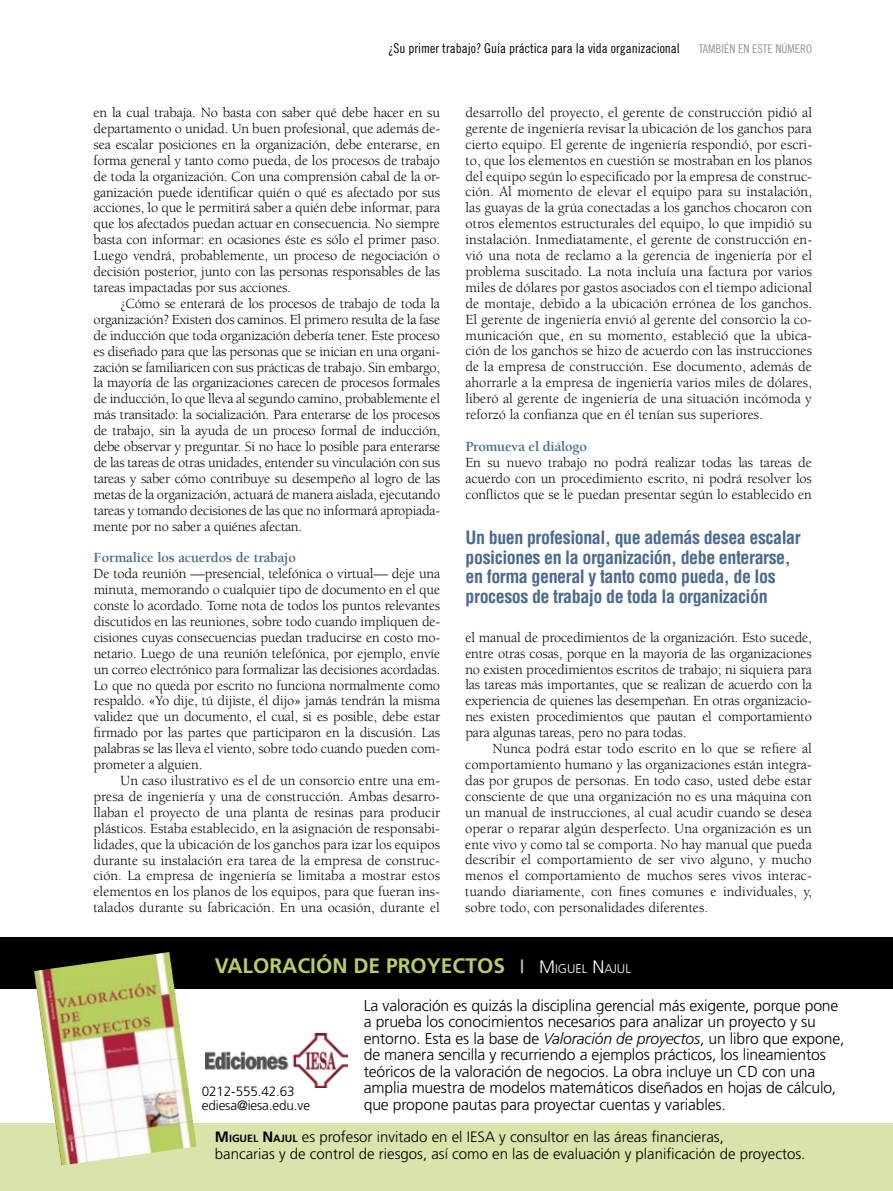
<style>
.page{position:relative;width:893px;height:1191px;background:#fff}
.page>*{position:absolute;margin:0;border:0;box-sizing:border-box;transform-origin:0 0}
.t1{font:700 21px "Frutiger";color:#b8cf5f}
.t2{font:700 condensed 18px/19.5px "Helvetica";letter-spacing:-.025em;color:#4b6a8f}
.t3{font:300 15.75px/16.5px "Frutiger";letter-spacing:-.01em;color:#000}
.t4{font:300 15px/16.5px "Frutiger";color:#000}
.t5{font:14.4px/15.9px "Berkeley";letter-spacing:-.01em;color:#000;text-align:justify}
.t6{font:700 14.4px "Berkeley";letter-spacing:-.01em;color:#4b6a8f}
.t7{font:300 13.5px/14.2px "Frutiger";color:#000}
.t8{font:13.5px "Trade Gothic Cond Eighteen";color:#000}
.t9{font:300 12.6px "Frutiger";color:#fff}
.t10{font:12px "Trade Gothic Cond Eighteen";color:#939598}
.s1{font-weight:700;font-size:18px;color:#bcbdc0}
.s2{font-size:18px}
.s3{font-style:italic}
.s4{font-weight:700}
.s5{font-weight:700;font-size:10.5px}
</style>
<div class="page">
<div style="left:0;top:937px;width:893px;height:254px;background:#d9e4ac"></div>
<div style="left:0;top:983px;width:893px;height:140px;background:#fff"></div>
<img style="left:205px;top:1033px;width:142px;height:54px">
<div style="left:0;top:937px;width:893px;height:52px;background:#000"></div>
<img style="left:34px;top:952px;width:163px;height:213px">
<p class="t8" style="left:388px;top:40px;width:293px">¿Su primer trabajo? Guía práctica para la vida organizacional</p>
<p class="t10" style="left:699px;top:42px;width:115px">también en este número</p>
<p class="t5" style="left:94px;top:105px;width:348px">en la cual trabaja. No basta con saber qué debe hacer en su departamento o unidad. Un buen profesional, que además de&shy;sea escalar posiciones en la organización, debe enterarse, en forma general y tanto como pueda, de los procesos de trabajo de toda la organización. Con una comprensión cabal de la or&shy;ganización puede identificar quién o qué es afectado por sus acciones, lo que le permitirá saber a quién debe informar, para que los afectados puedan actuar en consecuencia. No siempre basta con informar: en ocasiones éste es sólo el primer paso.<br>Luego vendrá, probablemente, un proceso de negociación o decisión posterior, junto con las personas responsables de las tareas impactadas por sus acciones.</p>
<p class="t5" style="left:94px;top:296px;width:348px;text-indent:27px">¿Cómo se enterará de los procesos de trabajo de toda la organización? Existen dos caminos. El primero resulta de la fase de inducción que toda organización debería tener. Este proceso es diseñado para que las personas que se inician en una organi&shy;zación se familiaricen con sus prácticas de trabajo. Sin embargo, la mayoría de las organizaciones carecen de procesos formales de inducción, lo que lleva al segundo camino, probablemente el más transitado: la socialización. Para enterarse de los procesos de trabajo, sin la ayuda de un proceso formal de inducción, debe observar y preguntar. Si no hace lo posible para enterarse de las tareas de otras unidades, entender su vinculación con sus tareas y saber cómo contribuye su desempeño al logro de las metas de la organización, actuará de manera aislada, ejecutando tareas y tomando decisiones de las que no informará apropiada&shy;mente por no saber a quiénes afectan.</p>
<p class="t6" style="left:94px;top:550px;width:204px">Formalice los acuerdos de trabajo</p>
<p class="t5" style="left:94px;top:566px;width:348px">De toda reunión —presencial, telefónica o virtual— deje una minuta, memorando o cualquier tipo de documento en el que conste lo acordado. Tome nota de todos los puntos relevantes discutidos en las reuniones, sobre todo cuando impliquen de&shy;cisiones cuyas consecuencias puedan traducirse en costo mo&shy;netario. Luego de una reunión telefónica, por ejemplo, envíe un correo electrónico para formalizar las decisiones acordadas.<br>Lo que no queda por escrito no funciona normalmente como respaldo. «Yo dije, tú dijiste, él dijo» jamás tendrán la misma validez que un documento, el cual, si es posible, debe estar firmado por las partes que participaron en la discusión. Las palabras se las lleva el viento, sobre todo cuando pueden com&shy;prometer a alguien.</p>
<p class="t5" style="left:93px;top:773px;width:348px;text-indent:27px">Un caso ilustrativo es el de un consorcio entre una em&shy;presa de ingeniería y una de construcción. Ambas desarro&shy;llaban el proyecto de una planta de resinas para producir plásticos. Estaba establecido, en la asignación de responsabi&shy;lidades, que la ubicación de los ganchos para izar los equipos durante su instalación era tarea de la empresa de construc&shy;ción. La empresa de ingeniería se limitaba a mostrar estos elementos en los planos de los equipos, para que fueran ins&shy;talados durante su fabricación. En una ocasión, durante el</p>
<p class="t5" style="left:465px;top:105px;width:348px">desarrollo del proyecto, el gerente de construcción pidió al gerente de ingeniería revisar la ubicación de los ganchos para cierto equipo. El gerente de ingeniería respondió, por escri&shy;to, que los elementos en cuestión se mostraban en los planos del equipo según lo especificado por la empresa de construc&shy;ción. Al momento de elevar el equipo para su instalación, las guayas de la grúa conectadas a los ganchos chocaron con otros elementos estructurales del equipo, lo que impidió su instalación. Inmediatamente, el gerente de construcción en&shy;vió una nota de reclamo a la gerencia de ingeniería por el problema suscitado. La nota incluía una factura por varios miles de dólares por gastos asociados con el tiempo adicional de montaje, debido a la ubicación errónea de los ganchos.<br>El gerente de ingeniería envió al gerente del consorcio la co&shy;municación que, en su momento, estableció que la ubica&shy;ción de los ganchos se hizo de acuerdo con las instrucciones de la empresa de construcción. Ese documento, además de ahorrarle a la empresa de ingeniería varios miles de dólares, liberó al gerente de ingeniería de una situación incómoda y reforzó la confianza que en él tenían sus superiores.</p>
<p class="t6" style="left:465px;top:439px;width:123px">Promueva el diálogo</p>
<p class="t5" style="left:465px;top:454px;width:348px">En su nuevo trabajo no podrá realizar todas las tareas de acuerdo con un procedimiento escrito, ni podrá resolver los conflictos que se le puedan presentar según lo establecido en</p>
<p class="t2" style="left:466px;top:528px;width:337px">Un buen profesional, que además desea escalar posiciones en la organización, debe enterarse, en forma general y tanto como pueda, de los procesos de trabajo de toda la organización</p>
<p class="t5" style="left:465px;top:629px;width:348px">el manual de procedimientos de la organización. Esto sucede, entre otras cosas, porque en la mayoría de las organizaciones no existen procedimientos escritos de trabajo; ni siquiera para las tareas más importantes, que se realizan de acuerdo con la experiencia de quienes las desempeñan. En otras organizacio&shy;nes existen procedimientos que pautan el comportamiento para algunas tareas, pero no para todas.</p>
<p class="t5" style="left:465px;top:741px;width:348px;text-indent:27px">Nunca podrá estar todo escrito en lo que se refiere al comportamiento humano y las organizaciones están integra&shy;das por grupos de personas. En todo caso, usted debe estar consciente de que una organización no es una máquina con un manual de instrucciones, al cual acudir cuando se desea operar o reparar algún desperfecto. Una organización es un ente vivo y como tal se comporta. No hay manual que pueda describir el comportamiento de ser vivo alguno, y mucho menos el comportamiento de muchos seres vivos interac&shy;tuando diariamente, con fines comunes e individuales, y, sobre todo, con personalidades diferentes.</p>
<h1 class="t1" style="left:215px;top:953px;width:26px">VALORACI</h1>
<h1 class="t1" style="left:316px;top:953px;width:84px">ÓNDE PRO</h1>
<h1 class="t1" style="left:427px;top:953px;width:28px">YECTOS</h1>
<p class="t9" style="left:520px;top:961px;width:112px"><span class="s1">|</span> <span class="s2">M</span> IGUEL <span class="s2">N</span>AJUL</p>
<p class="t3" style="left:364px;top:997px;width:482px">La valoración es quizás la disciplina gerencial más exigente, porque pone a prueba los conocimientos necesarios para analizar un proyecto y su entorno. Esta es la base de <span class="s3">Valoración de proyectos</span>, un libro que expone, de manera sencilla y recurriendo a ejemplos prácticos, los lineamientos teóricos de la valoración de negocios. La obra incluye un CD con una amplia muestra de modelos matemáticos diseñados en hojas de cálculo, que propone pautas para proyectar cuentas y variables.</p>
<p class="t4" style="left:215px;top:1128px;width:592px"><span class="s4">M</span><span class="s5">IGUEL</span> <span class="s4">N</span><span class="s5">AJUL</span> es profesor invitado en el IESA y consultor en las áreas financieras,<br>bancarias y de control de riesgos, así como en las de evaluación y planificación de proyectos.</p>
<p class="t7" style="left:202px;top:1084px;width:110px">0212-555.42.63 ediesa@iesa.edu.ve</p>
<p class="t7" style="left:527px;top:1149px;width:287px">DEBATES IESA • Volumen XIV • Número 4 • 2009</p>
</div>
